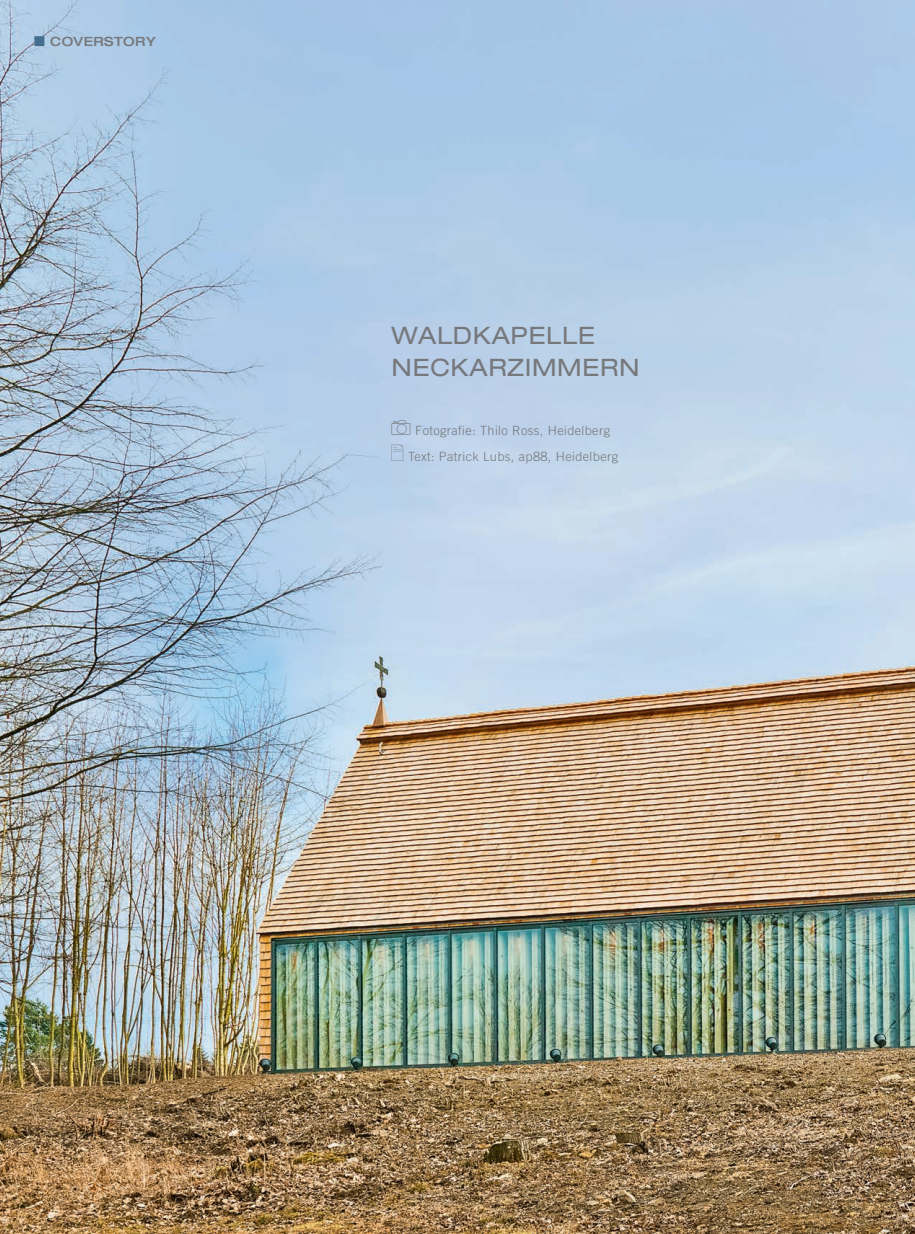
<style>
.page{position:relative;width:915px;height:1234px;background:#fff}
.page>*{position:absolute;margin:0;border:0;box-sizing:border-box;transform-origin:0 0}
.t1{font:expanded 24px/31.8px "Helvetica Neue LT Std";letter-spacing:.03em;color:#76787b}
.t2{font:300 12.75px/25.5px "Trade Gothic LT Std";letter-spacing:.03em;color:#76787b;text-align:center}
.t3{font:500 expanded 12.75px "Helvetica Neue LT Std";letter-spacing:.03em;color:#76787b}
</style>
<div class="page">
<img style="left:0;top:0;width:914px;height:1233px">
<svg style="left:391px;top:420px;width:19px;height:15px"></svg>
<svg style="left:391px;top:444px;width:12px;height:16px"></svg>
<svg style="left:34px;top:36px;width:10px;height:10px"></svg>
<p class="t3" style="left:50px;top:33px;width:107px">COVERSTORY</p>
<h1 class="t1" style="left:391px;top:319px;width:249px">WALDKAPELLE<br>NECKARZIMMERN</h1>
<p class="t2" style="left:408px;top:417px;width:211px">Fotografie: Thilo Ross, Heidelberg<br>Text: Patrick Lubs, ap88, Heidelberg</p>
</div>
